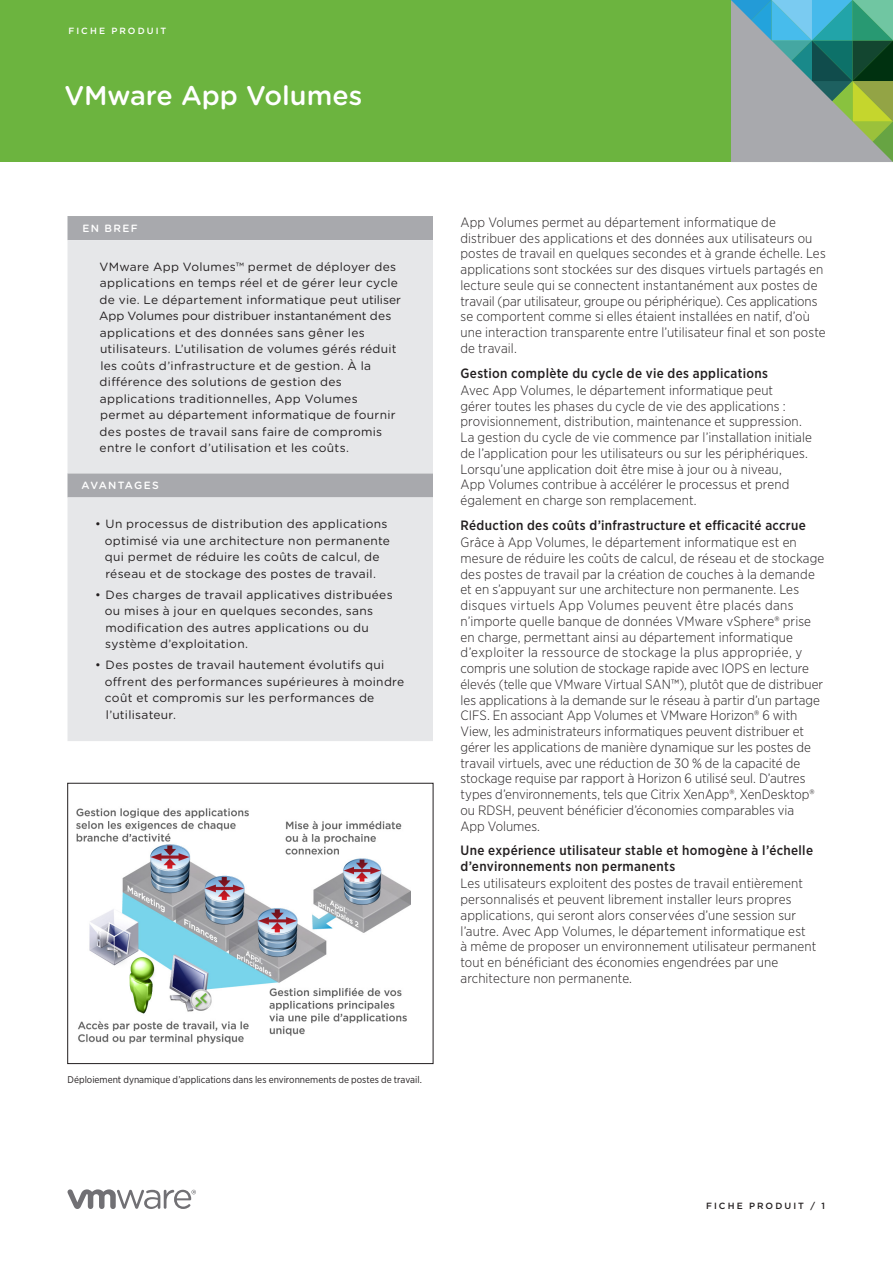
<style>
.page{position:relative;width:893px;height:1263px;background:#fff}
.page>*{position:absolute;margin:0;border:0;box-sizing:border-box;transform-origin:0 0}
._1a_Main_Title{font:500 27px "Gotham Rounded";color:#fff}
._5a_Body{font:300 13.5px/15.8px "Gotham Narrow";letter-spacing:.005em;color:#231f20}
._4b_Subhead_2{font:500 13.5px/15.8px "Gotham Narrow";letter-spacing:.025em;color:#231f20}
._3b_Glance_Body{font:12px/16.5px "Gotham Rounded";letter-spacing:.025em;color:#231f20}
._3a_Glance_Head{font:500 10.5px "Gotham Rounded";letter-spacing:.105em;color:#fff}
._3a_Glance_Head-2{font:500 10.5px "Gotham Rounded";letter-spacing:.125em;color:#fff}
._4a_Subhead_1{font:9.75px "Gotham Narrow";color:#231f20}
.Folio{font:500 9px "Gotham";letter-spacing:.23em;color:#231f20}
.Document_Type{font:500 9px "Gotham";letter-spacing:.23em;color:#fff}
</style>
<div class="page">
<div style="left:0;top:0;width:893px;height:162px;background:#6cb43f"></div>
<svg style="left:731px;top:0;width:162px;height:162px;background:#78a097"></svg>
<svg style="left:68px;top:1189px;width:128px;height:20px"></svg>
<div style="left:68px;top:216px;width:365px;height:24px;background:#a8a9ad"></div>
<div style="left:68px;top:240px;width:365px;height:501px;background:#e6e7e9"></div>
<img style="left:76px;top:808px;width:335px;height:236px">
<div style="left:68px;top:783px;width:365px;height:281px;border:1px solid #231f20"></div>
<p class="Document_Type" style="left:68px;top:25px;width:99px">FICHE PRODUIT</p>
<p class="_1a_Main_Title" style="left:64px;top:76px;width:299px">VMware App Volumes</p>
<p class="_3a_Glance_Head-2" style="left:83px;top:221px;width:57px">EN BREF</p>
<p class="_3b_Glance_Body" style="left:99px;top:258px;width:304px">VMware App Volumes™ permet de déployer des applications en temps réel et de gérer leur cycle de vie. Le département informatique peut utiliser App Volumes pour distribuer instantanément des applications et des données sans gêner les utilisateurs. L’utilisation de volumes gérés réduit les coûts d’infrastructure et de gestion. À la différence des solutions de gestion des applications traditionnelles, App Volumes permet au département informatique de fournir des postes de travail sans faire de compromis entre le confort d’utilisation et les coûts.</p>
<p class="_3a_Glance_Head" style="left:82px;top:478px;width:79px">AVANTAGES</p>
<p class="_3b_Glance_Body" style="left:105px;top:515px;width:287px;text-indent:-10px">• Un processus de distribution des applications optimisé via une architecture non permanente qui permet de réduire les coûts de calcul, de réseau et de stockage des postes de travail.</p>
<p class="_3b_Glance_Body" style="left:105px;top:585px;width:289px;text-indent:-10px">• Des charges de travail applicatives distribuées ou mises à jour en quelques secondes, sans modification des autres applications ou du système d’exploitation.</p>
<p class="_3b_Glance_Body" style="left:105px;top:656px;width:301px;text-indent:-10px">• Des postes de travail hautement évolutifs qui offrent des performances supérieures à moindre coût et compromis sur les performances de l’utilisateur.</p>
<p class="_4a_Subhead_1" style="left:68px;top:1073px;width:356px">Déploiement dynamique d’applications dans les environnements de postes de travail.</p>
<p class="_5a_Body" style="left:460px;top:214px;width:367px">App Volumes permet au département informatique de distribuer des applications et des données aux utilisateurs ou postes de travail en quelques secondes et à grande échelle. Les applications sont stockées sur des disques virtuels partagés en lecture seule qui se connectent instantanément aux postes de travail (par utilisateur, groupe ou périphérique). Ces applications se comportent comme si elles étaient installées en natif, d’où une interaction transparente entre l’utilisateur final et son poste de travail.</p>
<p class="_4b_Subhead_2" style="left:460px;top:365px;width:309px">Gestion complète du cycle de vie des applications</p>
<p class="_5a_Body" style="left:460px;top:382px;width:353px">Avec App Volumes, le département informatique peut<br>gérer toutes les phases du cycle de vie des applications : provisionnement, distribution, maintenance et suppression.<br>La gestion du cycle de vie commence par l’installation initiale de l’application pour les utilisateurs ou sur les périphériques.<br>Lorsqu’une application doit être mise à jour ou à niveau,<br>App Volumes contribue à accélérer le processus et prend également en charge son remplacement.</p>
<p class="_4b_Subhead_2" style="left:460px;top:517px;width:347px">Réduction des coûts d’infrastructure et efficacité accrue</p>
<p class="_5a_Body" style="left:460px;top:534px;width:365px">Grâce à App Volumes, le département informatique est en mesure de réduire les coûts de calcul, de réseau et de stockage des postes de travail par la création de couches à la demande et en s’appuyant sur une architecture non permanente. Les disques virtuels App Volumes peuvent être placés dans n’importe quelle banque de données VMware vSphere® prise en charge, permettant ainsi au département informatique d’exploiter la ressource de stockage la plus appropriée, y compris une solution de stockage rapide avec IOPS en lecture élevés (telle que VMware Virtual SAN™), plutôt que de distribuer les applications à la demande sur le réseau à partir d’un partage CIFS. En associant App Volumes et VMware Horizon® 6 with View, les administrateurs informatiques peuvent distribuer et gérer les applications de manière dynamique sur les postes de travail virtuels, avec une réduction de 30 % de la capacité de stockage requise par rapport à Horizon 6 utilisé seul. D’autres types d’environnements, tels que Citrix XenApp®, XenDesktop® ou RDSH, peuvent bénéficier d’économies comparables via<br>App Volumes.</p>
<p class="_4b_Subhead_2" style="left:460px;top:842px;width:354px">Une expérience utilisateur stable et homogène à l’échelle d’environnements non permanents</p>
<p class="_5a_Body" style="left:460px;top:875px;width:357px">Les utilisateurs exploitent des postes de travail entièrement personnalisés et peuvent librement installer leurs propres applications, qui seront alors conservées d’une session sur l’autre. Avec App Volumes, le département informatique est<br>à même de proposer un environnement utilisateur permanent tout en bénéficiant des économies engendrées par une architecture non permanente.</p>
<p class="Folio" style="left:706px;top:1200px;width:120px">FICHE PRODUIT / 1</p>
</div>
